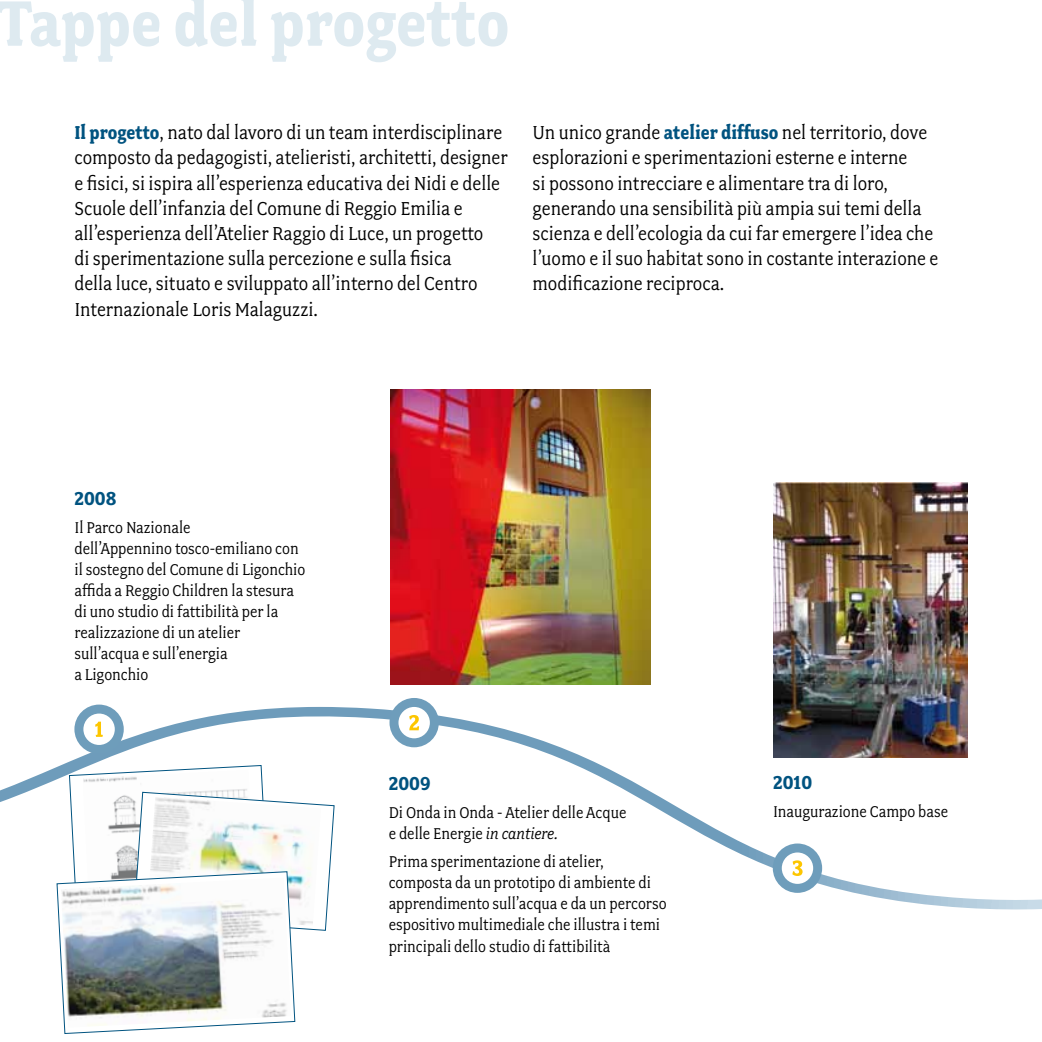
<style>
.page{position:relative;width:1042px;height:1042px;background:#fff}
.page>*{position:absolute;margin:0;border:0;box-sizing:border-box;transform-origin:0 0}
.t1{font:21px/25.2px "Fairplex Narrow";color:#000}
.t2{font:700 21px "Fairplex Narrow";color:#005380}
.t3{font:17.5px/21px "Fairplex Narrow";color:#000}
.s1{font-weight:700;color:#005380}
.s2{font-style:italic}
</style>
<div class="page">
<svg style="left:0;top:707px;width:1042px;height:203px"></svg>
<img style="left:773px;top:483px;width:194px;height:274px">
<img style="left:390px;top:390px;width:260px;height:295px">
<svg style="left:57px;top:765px;width:277px;height:268px"></svg>
<img style="left:61px;top:877px;width:230px;height:150px">
<svg style="left:74px;top:704px;width:50px;height:50px"></svg>
<svg style="left:389px;top:698px;width:50px;height:49px"></svg>
<svg style="left:773px;top:843px;width:49px;height:50px"></svg>
<svg style="left:0;top:0;width:507px;height:62px"></svg>
<p class="t1" style="left:74px;top:120px;width:435px"><span class="s1">Il progetto</span>, nato dal lavoro di un team interdisciplinare composto da pedagogisti, atelieristi, architetti, designer e fisici, si ispira all’esperienza educativa dei Nidi e delle Scuole dell’infanzia del Comune di Reggio Emilia e all’esperienza dell’Atelier Raggio di Luce, un progetto<br>di sperimentazione sulla percezione e sulla fisica<br>della luce, situato e sviluppato all’interno del Centro Internazionale Loris Malaguzzi.</p>
<p class="t1" style="left:532px;top:120px;width:407px">Un unico grande <span class="s1">atelier diffuso</span> nel territorio, dove esplorazioni e sperimentazioni esterne e interne<br>si possono intrecciare e alimentare tra di loro, generando una sensibilità più ampia sui temi della scienza e dell’ecologia da cui far emergere l’idea che l’uomo e il suo habitat sono in costante interazione e modificazione reciproca.</p>
<p class="t2" style="left:74px;top:486px;width:44px">2008</p>
<p class="t3" style="left:74px;top:517px;width:232px">Il Parco Nazionale<br>dell’Appennino tosco-emiliano con il sostegno del Comune di Ligonchio affida a Reggio Children la stesura di uno studio di fattibilità per la realizzazione di un atelier sull’acqua e sull’energia<br>a Ligonchio</p>
<p class="t2" style="left:389px;top:772px;width:43px">2009</p>
<p class="t3" style="left:389px;top:802px;width:239px">Di Onda in Onda - Atelier delle Acque e delle Energie <span class="s2">in cantiere.</span></p>
<p class="t3" style="left:389px;top:851px;width:279px">Prima sperimentazione di atelier, composta da un prototipo di ambiente di apprendimento sull’acqua e da un percorso espositivo multimediale che illustra i temi principali dello studio di fattibilità</p>
<p class="t2" style="left:773px;top:770px;width:41px">2010</p>
<p class="t3" style="left:773px;top:801px;width:177px">Inaugurazione Campo base</p>
</div>
